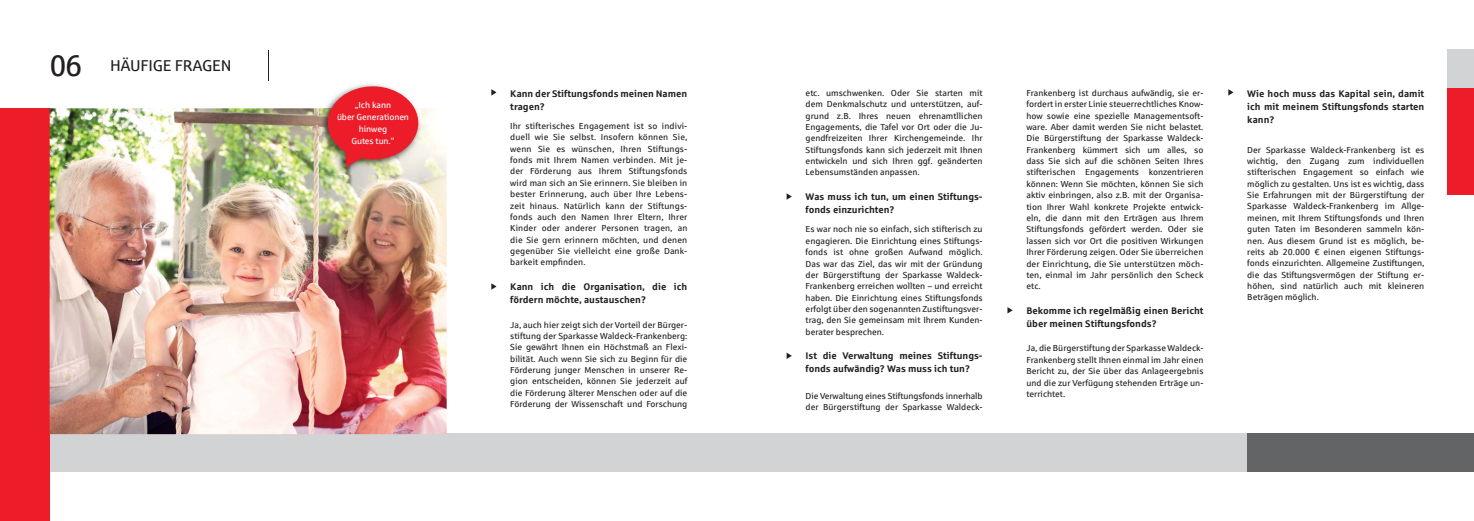
<style>
.page{position:relative;width:1474px;height:521px;background:#fff}
.page>*{position:absolute;margin:0;border:0;box-sizing:border-box;transform-origin:0 0}
.t1{font:15.75px "Sparkasse Rg";letter-spacing:-.01em;color:#231f20}
.t2{font:700 9.62px/13.1px "Sparkasse Rg";color:#231f20}
.t3{font:8.75px/11.4px "Sparkasse Rg";color:#231f20;text-align:justify}
.t4{font:8.75px/11.9px "Sparkasse Rg";letter-spacing:-.01em;color:#fff;text-align:center}
.s1{font-size:29.75px}
</style>
<div class="page">
<div style="left:0;top:433px;width:1348px;height:38px;background:#d1d3d4"></div>
<div style="left:1447px;top:88px;width:26px;height:107px;background:#ed1c29"></div>
<div style="left:0;top:108px;width:50px;height:413px;background:#ed1c29"></div>
<div style="left:1447px;top:50px;width:26px;height:38px;background:#d1d3d4"></div>
<div style="left:1247px;top:433px;width:226px;height:38px;background:#636466"></div>
<svg style="left:491px;top:89px;width:5px;height:7px"></svg>
<svg style="left:491px;top:283px;width:5px;height:7px"></svg>
<svg style="left:786px;top:193px;width:5px;height:7px"></svg>
<svg style="left:1007px;top:307px;width:5px;height:6px"></svg>
<svg style="left:1228px;top:89px;width:5px;height:7px"></svg>
<svg style="left:786px;top:353px;width:5px;height:6px"></svg>
<img style="left:50px;top:108px;width:396px;height:326px">
<hr style="left:268px;top:50px;width:1px;height:31px;background:#231f20">
<img style="left:320px;top:84px;width:101px;height:90px">
<img style="left:328px;top:86px;width:90px;height:81px">
<h1 class="t1" style="left:50px;top:61px;width:183px"><span class="s1">06</span> HÄUFIGE FRAGEN</h1>
<p class="t4" style="left:337px;top:100px;width:74px">„Ich kann<br>über Generationen hinweg<br>Gutes tun.“</p>
<p class="t2" style="left:510px;top:88px;width:178px">Kann der Stiftungsfonds meinen Namen tragen?</p>
<p class="t3" style="left:510px;top:121px;width:179px">Ihr stifterisches Engagement ist so indivi&shy;duell wie Sie selbst. Insofern können Sie, wenn Sie es wünschen, Ihren Stiftungs&shy;fonds mit Ihrem Namen verbinden. Mit je&shy;der Förderung aus Ihrem Stiftungsfonds wird man sich an Sie erinnern. Sie bleiben in bester Erinnerung, auch über Ihre Lebens&shy;zeit hinaus. Natürlich kann der Stiftungs&shy;fonds auch den Namen Ihrer Eltern, Ihrer Kinder oder anderer Personen tragen, an die Sie gern erinnern möchten, und denen gegenüber Sie vielleicht eine große Dank&shy;barkeit empfinden.</p>
<p class="t2" style="left:510px;top:281px;width:178px">Kann ich die Organisation, die ich fördern möchte, austauschen?</p>
<p class="t3" style="left:510px;top:320px;width:179px">Ja, auch hier zeigt sich der Vorteil der Bürger&shy;stiftung der Sparkasse Waldeck-Frankenberg:<br>Sie gewährt Ihnen ein Höchstmaß an Flexi&shy;bilität. Auch wenn Sie sich zu Beginn für die Förderung junger Menschen in unserer Re&shy;gion entscheiden, können Sie jederzeit auf die Förderung älterer Menschen oder auf die Förderung der Wissenschaft und Forschung</p>
<p class="t3" style="left:805px;top:88px;width:179px">etc. umschwenken. Oder Sie starten mit dem Denkmalschutz und unterstützen, auf&shy;grund z.B. Ihres neuen ehrenamtllichen Engagements, die Tafel vor Ort oder die Ju&shy;gendfreizeiten Ihrer Kirchengemeinde. Ihr Stiftungsfonds kann sich jederzeit mit Ihnen entwickeln und sich Ihren ggf. geänderten Lebensumständen anpassen.</p>
<p class="t2" style="left:805px;top:191px;width:178px">Was muss ich tun, um einen Stiftungs&shy;fonds einzurichten?</p>
<p class="t3" style="left:805px;top:225px;width:178px">Es war noch nie so einfach, sich stifterisch zu engagieren. Die Einrichtung eines Stiftungs&shy;fonds ist ohne großen Aufwand möglich.<br>Das war das Ziel, das wir mit der Gründung der Bürgerstiftung der Sparkasse Waldeck-Frankenberg erreichen wollten – und erreicht haben. Die Einrichtung eines Stiftungsfonds erfolgt über den sogenannten Zustiftungsver&shy;trag, den Sie gemeinsam mit Ihrem Kunden&shy;berater besprechen.</p>
<p class="t2" style="left:805px;top:350px;width:178px">Ist die Verwaltung meines Stiftungs&shy;fonds aufwändig? Was muss ich tun?</p>
<p class="t3" style="left:805px;top:391px;width:178px">Die Verwaltung eines Stiftungsfonds innerhalb der Bürgerstiftung der Sparkasse Waldeck-</p>
<p class="t3" style="left:1026px;top:88px;width:179px">Frankenberg ist durchaus aufwändig, sie er&shy;fordert in erster Linie steuerrechtliches Know&shy;how sowie eine spezielle Managementsoft&shy;ware. Aber damit werden Sie nicht belastet.<br>Die Bürgerstiftung der Sparkasse Waldeck-Frankenberg kümmert sich um alles, so dass Sie sich auf die schönen Seiten Ihres stifterischen Engagements konzentrieren können: Wenn Sie möchten, können Sie sich aktiv einbringen, also z.B. mit der Organisa&shy;tion Ihrer Wahl konkrete Projekte entwick&shy;eln, die dann mit den Erträgen aus Ihrem Stiftungsfonds gefördert werden. Oder sie lassen sich vor Ort die positiven Wirkungen Ihrer Förderung zeigen. Oder Sie überreichen der Einrichtung, die Sie unterstützen möch&shy;ten, einmal im Jahr persönlich den Scheck etc.</p>
<p class="t2" style="left:1026px;top:305px;width:178px">Bekomme ich regelmäßig einen Bericht über meinen Stiftungsfonds?</p>
<p class="t3" style="left:1026px;top:344px;width:178px">Ja, die Bürgerstiftung der Sparkasse Waldeck-Frankenberg stellt Ihnen einmal im Jahr einen Bericht zu, der Sie über das Anlageergebnis und die zur Verfügung stehenden Erträge un&shy;terrichtet.</p>
<p class="t2" style="left:1247px;top:88px;width:178px;text-align:justify">Wie hoch muss das Kapital sein, damit ich mit meinem Stiftungsfonds starten kann?</p>
<p class="t3" style="left:1247px;top:145px;width:179px">Der Sparkasse Waldeck-Frankenberg ist es wichtig, den Zugang zum individuellen stifterischen Engagement so einfach wie möglich zu gestalten. Uns ist es wichtig, dass Sie Erfahrungen mit der Bürgerstiftung der Sparkasse Waldeck-Frankenberg im Allge&shy;meinen, mit Ihrem Stiftungsfonds und Ihren guten Taten im Besonderen sammeln kön&shy;nen. Aus diesem Grund ist es möglich, be&shy;reits ab 20.000 € einen eigenen Stiftungs&shy;fonds einzurichten. Allgemeine Zustiftungen, die das Stiftungsvermögen der Stiftung er&shy;höhen, sind natürlich auch mit kleineren Beträgen möglich.</p>
</div>
